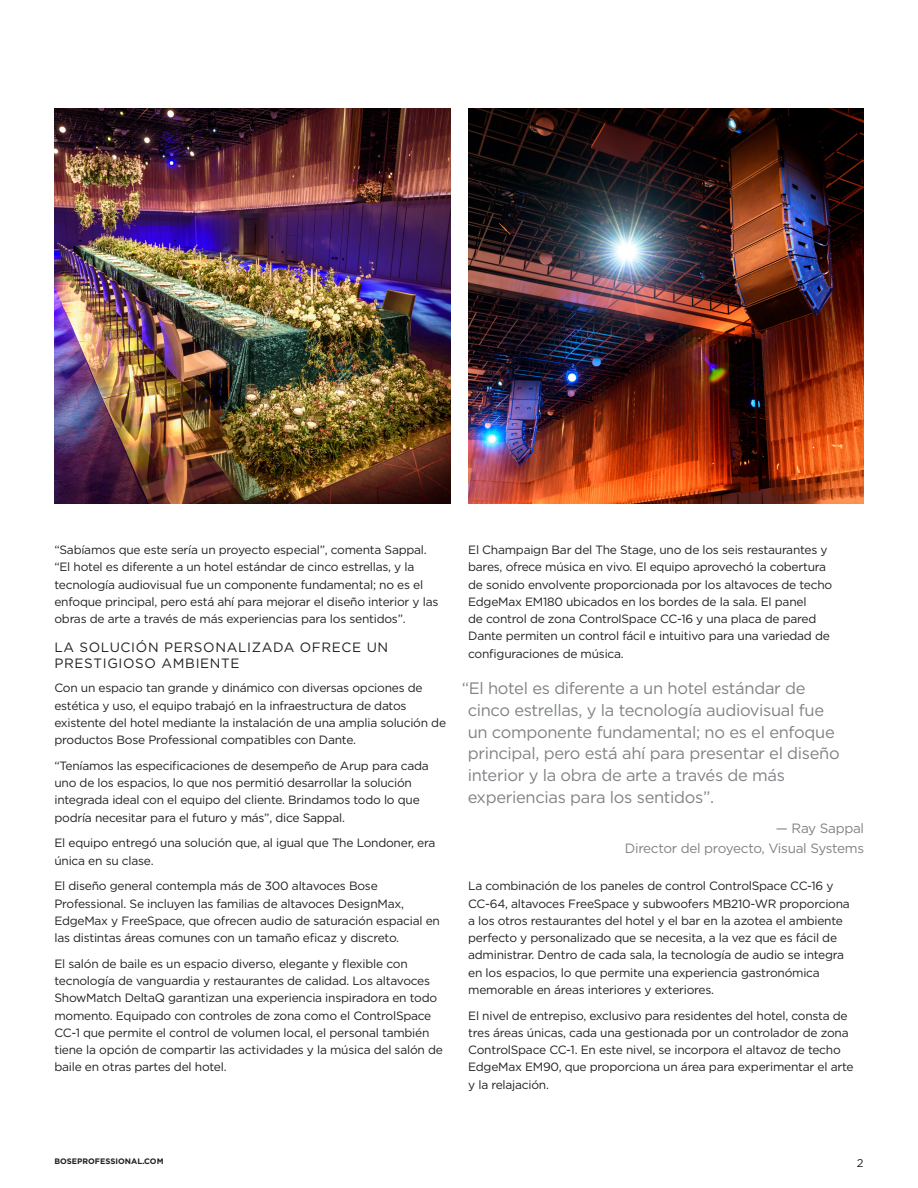
<style>
.page{position:relative;width:918px;height:1188px;background:#fff}
.page>*{position:absolute;margin:0;border:0;box-sizing:border-box;transform-origin:0 0}
.Pull_Quote{font:16.5px/21.8px "Gotham";letter-spacing:-.02em;color:#808285}
.Subheading{font:13.5px/16.2px "Gotham";letter-spacing:.05em;color:#231f20}
.Byline{font:13.5px "Gotham";letter-spacing:-.02em;color:#808285}
.Body{font:12px/17.2px "Gotham";letter-spacing:-.02em;color:#231f20}
.t1{font:11.25px "Gotham";color:#231f20}
.t2{font:700 7.95px "Gotham";color:#231f20}
</style>
<div class="page">
<img style="left:468px;top:108px;width:396px;height:396px">
<img style="left:55px;top:108px;width:395px;height:396px">
<p class="Body" style="left:54px;top:541px;width:386px">“Sabíamos que este sería un proyecto especial”, comenta Sappal. “El hotel es diferente a un hotel estándar de cinco estrellas, y la tecnología audiovisual fue un componente fundamental; no es el enfoque principal, pero está ahí para mejorar el diseño interior y las obras de arte a través de más experiencias para los sentidos”.</p>
<p class="Subheading" style="left:54px;top:639px;width:335px">LA SOLUCIÓN PERSONALIZADA OFRECE UN<br>PRESTIGIOSO AMBIENTE</p>
<p class="Body" style="left:54px;top:679px;width:393px">Con un espacio tan grande y dinámico con diversas opciones de estética y uso, el equipo trabajó en la infraestructura de datos existente del hotel mediante la instalación de una amplia solución de productos Bose Professional compatibles con Dante.</p>
<p class="Body" style="left:54px;top:757px;width:376px">“Teníamos las especificaciones de desempeño de Arup para cada uno de los espacios, lo que nos permitió desarrollar la solución integrada ideal con el equipo del cliente. Brindamos todo lo que podría necesitar para el futuro y más”, dice Sappal.</p>
<p class="Body" style="left:54px;top:834px;width:382px">El equipo entregó una solución que, al igual que The Londoner, era única en su clase.</p>
<p class="Body" style="left:54px;top:877px;width:387px">El diseño general contempla más de 300 altavoces Bose Professional. Se incluyen las familias de altavoces DesignMax, EdgeMax y FreeSpace, que ofrecen audio de saturación espacial en las distintas áreas comunes con un tamaño eficaz y discreto.</p>
<p class="Body" style="left:54px;top:955px;width:390px">El salón de baile es un espacio diverso, elegante y flexible con tecnología de vanguardia y restaurantes de calidad. Los altavoces ShowMatch DeltaQ garantizan una experiencia inspiradora en todo momento. Equipado con controles de zona como el ControlSpace CC-1 que permite el control de volumen local, el personal también tiene la opción de compartir las actividades y la música del salón de baile en otras partes del hotel.</p>
<p class="Body" style="left:468px;top:541px;width:366px">El Champaign Bar del The Stage, uno de los seis restaurantes y bares, ofrece música en vivo. El equipo aprovechó la cobertura de sonido envolvente proporcionada por los altavoces de techo EdgeMax EM180 ubicados en los bordes de la sala. El panel<br>de control de zona ControlSpace CC-16 y una placa de pared Dante permiten un control fácil e intuitivo para una variedad de configuraciones de música.</p>
<p class="Pull_Quote" style="left:468px;top:677px;width:374px;text-indent:-6px">“El hotel es diferente a un hotel estándar de cinco estrellas, y la tecnología audiovisual fue un componente fundamental; no es el enfoque principal, pero está ahí para presentar el diseño interior y la obra de arte a través de más experiencias para los sentidos”.</p>
<p class="Byline" style="left:776px;top:819px;width:90px">— Ray Sappal</p>
<p class="Byline" style="left:625px;top:840px;width:241px">Director del proyecto, Visual Systems</p>
<p class="Body" style="left:468px;top:877px;width:383px">La combinación de los paneles de control ControlSpace CC-16 y CC-64, altavoces FreeSpace y subwoofers MB210-WR proporciona a los otros restaurantes del hotel y el bar en la azotea el ambiente perfecto y personalizado que se necesita, a la vez que es fácil de administrar. Dentro de cada sala, la tecnología de audio se integra en los espacios, lo que permite una experiencia gastronómica memorable en áreas interiores y exteriores.</p>
<p class="Body" style="left:468px;top:1006px;width:387px">El nivel de entrepiso, exclusivo para residentes del hotel, consta de tres áreas únicas, cada una gestionada por un controlador de zona ControlSpace CC-1. En este nivel, se incorpora el altavoz de techo EdgeMax EM90, que proporciona un área para experimentar el arte y la relajación.</p>
<p class="t2" style="left:54px;top:1156px;width:111px">BOSEPROFESSIONAL.COM</p>
<p class="t1" style="left:857px;top:1155px;width:8px">2</p>
</div>
